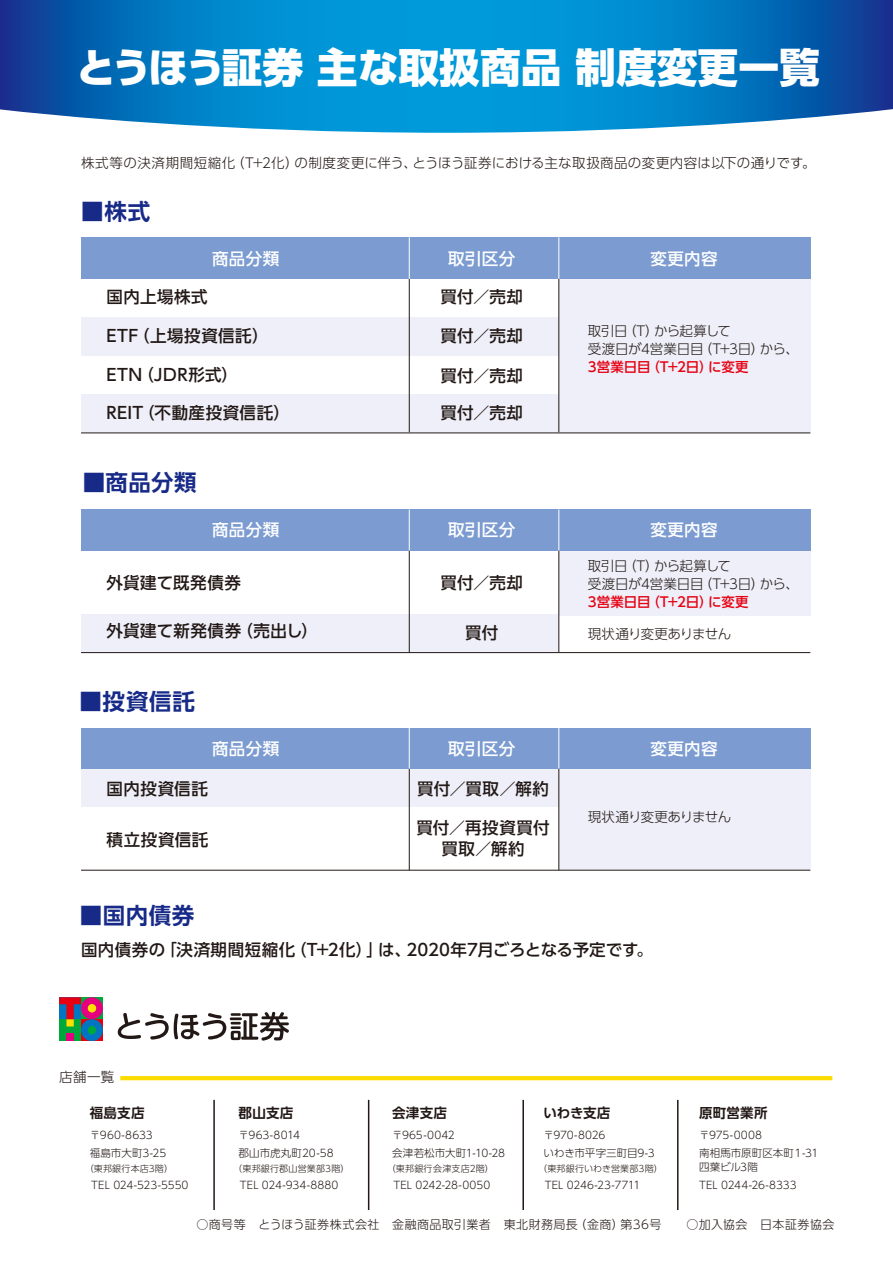
<style>
.page{position:relative;width:893px;height:1263px;background:#fff}
.page>*{position:absolute;margin:0;border:0;box-sizing:border-box;transform-origin:0 0}
.t1{font:800 40.8px "UD Shin Go Pro";color:#fff}
.t2{font:700 22.5px "UD Shin Go Pro De";letter-spacing:.025em;color:#172a88}
.t3{font:500 16.5px/21px "UD Shin Go Pro";letter-spacing:.03em;color:#221815;text-align:center}
.t4{font:500 16.5px "UD Shin Go Pro";letter-spacing:.02em;color:#fff}
.t5{font:500 16.5px "UD Shin Go Pro";letter-spacing:-.015em;color:#221815}
.t6{font:300 13.5px "UD Shin Go Pro";letter-spacing:-.01em;color:#221815}
.t7{font:300 13.5px "UD Shin Go Pro";letter-spacing:.015em;color:#221815}
.t8{font:500 13.5px "UD Shin Go Pro";color:#e60012}
.t9{font:300 13.5px "UD Shin Go Pro";letter-spacing:-.045em;color:#221815}
.t10{font:700 13.5px "UD Shin Go Pro De";letter-spacing:.015em;color:#221815}
.t11{font:300 13.5px "UD Shin Go Pro";letter-spacing:.04em;color:#221815}
.t12{font:300 13.5px "UD Shin Go Pro";letter-spacing:.03em;color:#221815}
.t13{font:300 12px "UD Shin Go Pro";letter-spacing:.035em;color:#221815}
.t14{font:300 10.5px/18px "UD Shin Go Pro";color:#221815}
.t15{font:300 10.5px "UD Shin Go Pro";letter-spacing:-.02em;color:#221815}
.t16{font:300 9px "UD Shin Go Pro";letter-spacing:.02em;color:#221815}
</style>
<div class="page">
<svg style="left:0;top:0;width:893px;height:133px;background:#1184c7"></svg>
<div style="left:559px;top:237px;width:251px;height:196px;background:#eeeff8"></div>
<div style="left:81px;top:317px;width:478px;height:39px;background:#eeeff8"></div>
<div style="left:81px;top:394px;width:478px;height:39px;background:#eeeff8"></div>
<div style="left:81px;top:237px;width:729px;height:42px;background:#7c9cd1"></div>
<hr style="left:409px;top:279px;width:1px;height:153px;background:#221815">
<hr style="left:559px;top:279px;width:1px;height:153px;background:#221815">
<hr style="left:409px;top:237px;width:1px;height:42px;background:#fff">
<hr style="left:558px;top:237px;width:1px;height:42px;background:#fff">
<hr style="left:81px;top:433px;width:729px;height:1px;background:#221815">
<div style="left:81px;top:614px;width:478px;height:39px;background:#eeeff8"></div>
<div style="left:559px;top:509px;width:251px;height:107px;background:#eeeff8"></div>
<div style="left:81px;top:510px;width:729px;height:41px;background:#7c9cd1"></div>
<hr style="left:409px;top:551px;width:1px;height:102px;background:#221815">
<hr style="left:559px;top:551px;width:1px;height:102px;background:#221815">
<hr style="left:409px;top:510px;width:1px;height:41px;background:#fff">
<hr style="left:558px;top:510px;width:1px;height:41px;background:#fff">
<hr style="left:81px;top:652px;width:729px;height:1px;background:#221815">
<div style="left:81px;top:769px;width:478px;height:38px;background:#eeeff8"></div>
<div style="left:559px;top:769px;width:251px;height:101px;background:#eeeff8"></div>
<div style="left:81px;top:728px;width:729px;height:41px;background:#7c9cd1"></div>
<hr style="left:409px;top:769px;width:1px;height:101px;background:#221815">
<hr style="left:559px;top:769px;width:1px;height:101px;background:#221815">
<hr style="left:409px;top:728px;width:1px;height:41px;background:#fff">
<hr style="left:558px;top:728px;width:1px;height:41px;background:#fff">
<hr style="left:81px;top:870px;width:729px;height:1px;background:#221815">
<div style="left:81px;top:1019px;width:22px;height:22px;background:#e60012"></div>
<div style="left:59px;top:1019px;width:22px;height:22px;background:#00a73b"></div>
<svg style="left:81px;top:997px;width:22px;height:22px"></svg>
<div style="left:81px;top:997px;width:22px;height:22px;background:#e4007f;border-radius:50%"></div>
<div style="left:88px;top:1004px;width:8px;height:8px;background:#ffe100;border-radius:50%"></div>
<div style="left:81px;top:1019px;width:22px;height:22px;background:#0075c2;border-radius:50%"></div>
<div style="left:88px;top:1026px;width:8px;height:8px;background:#00a73b;border-radius:50%"></div>
<div style="left:66px;top:1019px;width:8px;height:7px;background:#ffe100"></div>
<div style="left:66px;top:1034px;width:8px;height:7px;background:#e4007f"></div>
<svg style="left:59px;top:997px;width:22px;height:22px"></svg>
<svg style="left:118px;top:1012px;width:171px;height:28px"></svg>
<svg style="left:120px;top:1076px;width:712px;height:4px;background:#fcdc04"></svg>
<hr style="left:213px;top:1100px;width:2px;height:110px;background:#221815">
<hr style="left:368px;top:1100px;width:1px;height:110px;background:#221815">
<hr style="left:522px;top:1100px;width:2px;height:110px;background:#221815">
<hr style="left:677px;top:1100px;width:1px;height:110px;background:#221815">
<h1 class="t1" style="left:76px;top:34px;width:746px">とうほう証券主な取扱商品制度変更一覧</h1>
<p class="t6" style="left:231px;top:152px;width:69px">（T+2化）</p>
<p class="t7" style="left:413px;top:152px;width:404px">とうほう証券における主な取扱商品の変更内容は以下の通りです。</p>
<p class="t11" style="left:81px;top:152px;width:156px">株式等の決済期間短縮化</p>
<p class="t12" style="left:295px;top:152px;width:124px">の制度変更に伴う、</p>
<h2 class="t2" style="left:81px;top:193px;width:70px">■株式</h2>
<h3 class="t4" style="left:212px;top:245px;width:69px">商品分類</h3>
<h3 class="t3" style="left:107px;top:286px;width:103px">国内上場株式</h3>
<h3 class="t3" style="left:133px;top:325px;width:137px">（上場投資信託(</h3>
<h3 class="t3" style="left:107px;top:325px;width:33px">ETF</h3>
<h3 class="t3" style="left:107px;top:364px;width:37px">ETN</h3>
<h3 class="t3" style="left:137px;top:364px;width:102px">（JDR形式(</h3>
<h3 class="t3" style="left:138px;top:402px;width:153px">（不動産投資信託(</h3>
<h3 class="t3" style="left:107px;top:402px;width:38px">REIT</h3>
<h3 class="t4" style="left:448px;top:245px;width:69px">取引区分</h3>
<h3 class="t3" style="left:440px;top:286px;width:84px">買付／売却</h3>
<h3 class="t3" style="left:440px;top:325px;width:84px">買付／売却</h3>
<h3 class="t3" style="left:440px;top:364px;width:84px">買付／売却</h3>
<h3 class="t3" style="left:440px;top:402px;width:84px">買付／売却</h3>
<h3 class="t4" style="left:650px;top:245px;width:69px">変更内容</h3>
<p class="t6" style="left:623px;top:320px;width:37px">（T）</p>
<p class="t6" style="left:654px;top:320px;width:79px">から起算して</p>
<p class="t6" style="left:588px;top:320px;width:41px">取引日</p>
<p class="t6" style="left:588px;top:338px;width:117px">受渡日が4営業日目</p>
<p class="t6" style="left:699px;top:338px;width:67px">（T+3日）</p>
<p class="t6" style="left:760px;top:338px;width:41px">から、</p>
<p class="t8" style="left:588px;top:356px;width:64px">3営業日目</p>
<p class="t8" style="left:646px;top:356px;width:68px">（T+2日）</p>
<p class="t8" style="left:708px;top:356px;width:42px">に変更</p>
<h2 class="t2" style="left:83px;top:464px;width:116px">■商品分類</h2>
<h3 class="t4" style="left:212px;top:517px;width:69px">商品分類</h3>
<h3 class="t3" style="left:107px;top:572px;width:136px">外貨建て既発債券</h3>
<h3 class="t3" style="left:236px;top:620px;width:83px">（売出し(</h3>
<h3 class="t3" style="left:107px;top:620px;width:136px">外貨建て新発債券</h3>
<h3 class="t4" style="left:448px;top:517px;width:69px">取引区分</h3>
<h3 class="t3" style="left:440px;top:572px;width:84px">買付／売却</h3>
<h3 class="t3" style="left:465px;top:621px;width:35px">買付</h3>
<h3 class="t4" style="left:650px;top:517px;width:69px">変更内容</h3>
<p class="t6" style="left:623px;top:554px;width:37px">（T）</p>
<p class="t6" style="left:654px;top:554px;width:79px">から起算して</p>
<p class="t6" style="left:588px;top:554px;width:41px">取引日</p>
<p class="t6" style="left:588px;top:572px;width:117px">受渡日が4営業日目</p>
<p class="t6" style="left:699px;top:572px;width:67px">（T+3日）</p>
<p class="t6" style="left:760px;top:572px;width:41px">から、</p>
<p class="t8" style="left:588px;top:590px;width:64px">3営業日目</p>
<p class="t8" style="left:646px;top:590px;width:68px">（T+2日）</p>
<p class="t8" style="left:708px;top:590px;width:42px">に変更</p>
<p class="t9" style="left:588px;top:623px;width:145px">現状通り変更ありません</p>
<h2 class="t2" style="left:79px;top:683px;width:117px">■投資信託</h2>
<h3 class="t4" style="left:212px;top:735px;width:69px">商品分類</h3>
<h3 class="t3" style="left:107px;top:777px;width:103px">国内投資信託</h3>
<h3 class="t3" style="left:107px;top:828px;width:103px">積立投資信託</h3>
<h3 class="t4" style="left:448px;top:735px;width:69px">取引区分</h3>
<h3 class="t3" style="left:417px;top:777px;width:133px">買付／買取／解約</h3>
<h3 class="t3" style="left:416px;top:816px;width:135px">買付／再投資買付買取／解約</h3>
<h3 class="t4" style="left:650px;top:735px;width:69px">変更内容</h3>
<p class="t9" style="left:588px;top:805px;width:145px">現状通り変更ありません</p>
<h2 class="t2" style="left:80px;top:897px;width:116px">■国内債券</h2>
<h3 class="t3" style="left:160px;top:939px;width:136px">「決済期間短縮化</h3>
<h3 class="t3" style="left:81px;top:939px;width:86px">国内債券の</h3>
<h3 class="t3" style="left:290px;top:939px;width:94px">（T+2化）」</h3>
<h3 class="t5" style="left:406px;top:937px;width:248px">2020年7月ごろとなる予定です。</h3>
<h3 class="t3" style="left:378px;top:939px;width:34px">は、</h3>
<p class="t6" style="left:59px;top:1066px;width:57px">店舗一覧</p>
<p class="t10" style="left:90px;top:1102px;width:56px">福島支店</p>
<p class="t14" style="left:90px;top:1126px;width:78px">〒960-8633<br>福島市大町3-25</p>
<p class="t15" style="left:91px;top:1176px;width:99px">TEL 024-523-5550</p>
<p class="t16" style="left:85px;top:1161px;width:90px">（東邦銀行本店3階(</p>
<p class="t10" style="left:239px;top:1102px;width:56px">郡山支店</p>
<p class="t14" style="left:239px;top:1126px;width:96px">〒963-8014<br>郡山市虎丸町20-58</p>
<p class="t14" style="left:240px;top:1175px;width:100px">TEL 024-934-8880</p>
<p class="t16" style="left:233px;top:1161px;width:118px">（東邦銀行郡山営業部3階(</p>
<p class="t10" style="left:392px;top:1102px;width:56px">会津支店</p>
<p class="t14" style="left:392px;top:1126px;width:115px">〒965-0042<br>会津若松市大町1-10-28</p>
<p class="t14" style="left:393px;top:1175px;width:99px">TEL 0242-28-0050</p>
<p class="t16" style="left:387px;top:1161px;width:109px">（東邦銀行会津支店2階(</p>
<p class="t10" style="left:543px;top:1102px;width:68px">いわき支店</p>
<p class="t14" style="left:543px;top:1126px;width:113px">〒970-8026<br>いわき市平字三町目9-3</p>
<p class="t14" style="left:545px;top:1175px;width:97px">TEL 0246-23-7711</p>
<p class="t16" style="left:538px;top:1161px;width:126px">（東邦銀行いわき営業部3階(</p>
<p class="t10" style="left:699px;top:1102px;width:70px">原町営業所</p>
<p class="t14" style="left:699px;top:1126px;width:121px">〒975-0008<br>南相馬市原町区本町１-31</p>
<p class="t14" style="left:699px;top:1157px;width:99px">四葉ビル3階<br>TEL 0244-26-8333</p>
<p class="t13" style="left:575px;top:1215px;width:51px">（金商）</p>
<p class="t13" style="left:196px;top:1215px;width:383px">○商号等　とうほう証券株式会社　金融商品取引業者　東北財務局長</p>
<p class="t13" style="left:620px;top:1215px;width:215px">第36号　　○加入協会　日本証券協会</p>
</div>
